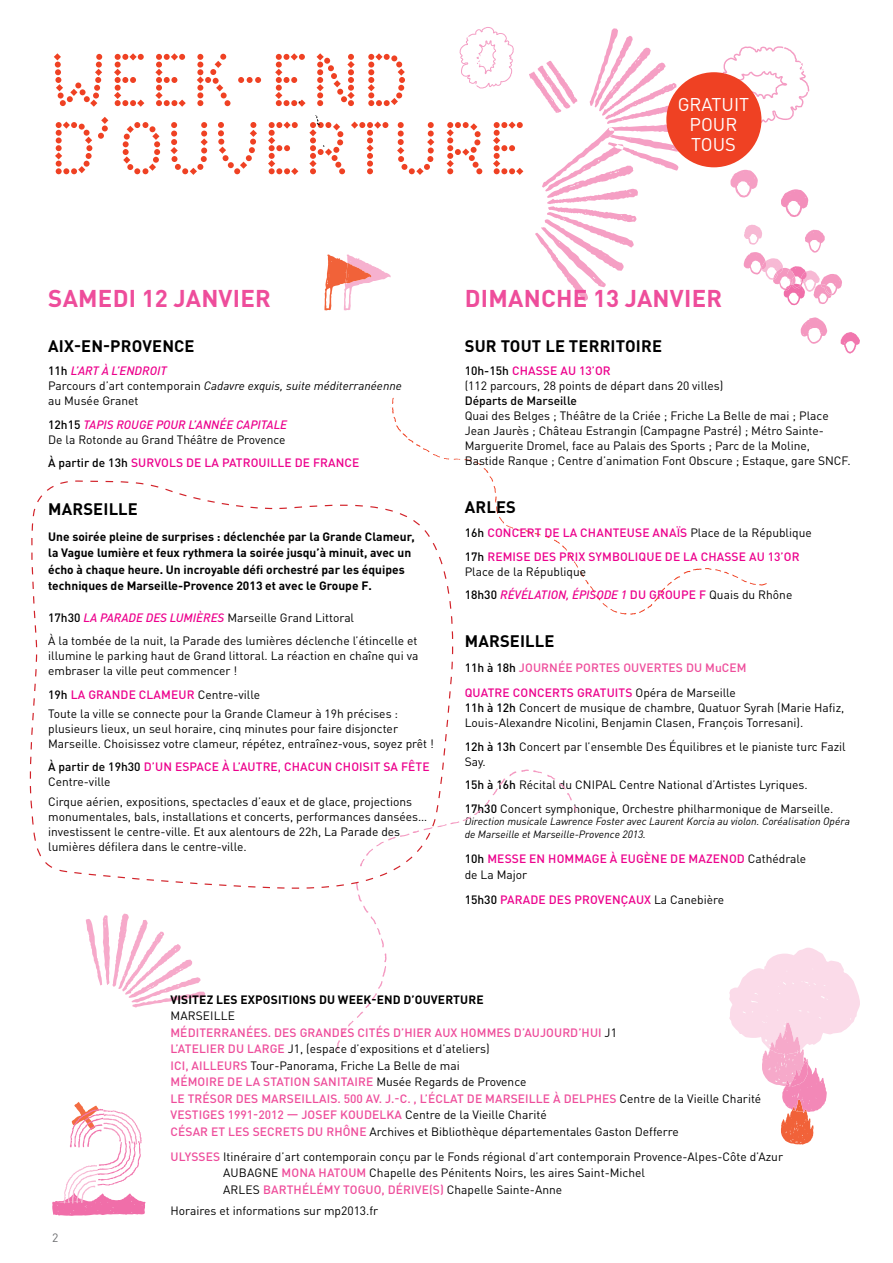
<style>
.page{position:relative;width:893px;height:1263px;background:#fff}
.page>*{position:absolute;margin:0;border:0;box-sizing:border-box;transform-origin:0 0}
.t1{font:78.6px/68.2px "ABMP2013";letter-spacing:-.01em;color:#ef4123}
.t2{font:700 24px "DIN Pro";letter-spacing:.01em;color:#ee4d9b}
.t3{font:18.3px/20.2px "DIN";color:#fff;text-align:center}
.t4{font:700 16.5px "DIN Pro";letter-spacing:.01em;color:#000}
.t5{font:12px/15px "DIN Pro";color:#000}
.t6{font:500 12px/25px "DIN Pro";letter-spacing:.01em;color:#ee4d9b}
.t7{font:700 12px/16.5px "DIN Pro";color:#000}
.t8{font:500 12px/23.5px "DIN Pro";letter-spacing:.01em;color:#ec008c}
.t9{font:italic 500 12px "DIN";color:#ec008c}
.t10{font:italic 12px/15px "DIN";color:#000}
.t11{font:500 12px "DIN Pro";color:#000}
.t12{font:12px "DIN Pro";color:#6d6e71}
.t13{font:italic 10.5px/12.6px "DIN";color:#000}
.s1{font-family:"DIN Pro";font-weight:500;font-style:normal}
.s2{font-weight:500;color:#ec008c}
.s3{font-family:"DIN Pro";font-style:normal}
.s4{font-family:"DIN Pro";font-style:normal;color:#000}
.s5{font-weight:500}
.s6{font-family:"DIN";font-weight:500;font-style:italic;color:#ec008c}
.s7{color:#000}
.s8{font-weight:400;color:#000}
.s9{font-family:"DIN Pro";font-weight:400;font-style:normal;color:#000}
.s10{color:#ec008c}
.s11{font-weight:500;color:#ee4d9b}
</style>
<div class="page">
<svg style="left:841px;top:332px;width:19px;height:21px"></svg>
<svg style="left:801px;top:317px;width:26px;height:27px"></svg>
<svg style="left:743px;top:225px;width:99px;height:80px"></svg>
<svg style="left:529px;top:28px;width:161px;height:273px"></svg>
<svg style="left:337px;top:769px;width:240px;height:281px"></svg>
<svg style="left:86px;top:914px;width:119px;height:93px"></svg>
<svg style="left:729px;top:948px;width:131px;height:196px"></svg>
<svg style="left:781px;top:189px;width:27px;height:28px"></svg>
<svg style="left:730px;top:170px;width:28px;height:27px"></svg>
<svg style="left:720px;top:46px;width:89px;height:78px"></svg>
<svg style="left:459px;top:27px;width:55px;height:61px"></svg>
<svg style="left:299px;top:101px;width:25px;height:46px"></svg>
<svg style="left:324px;top:254px;width:67px;height:56px"></svg>
<div style="left:666px;top:72px;width:95px;height:95px;background:#ef4123;border-radius:50%"></div>
<svg style="left:52px;top:1102px;width:93px;height:114px"></svg>
<svg style="left:390px;top:398px;width:377px;height:256px"></svg>
<svg style="left:29px;top:771px;width:1px;height:19px"></svg>
<svg style="left:30px;top:480px;width:423px;height:409px"></svg>
<h1 class="t1" style="left:48px;top:41px;width:482px">WEEK-END<br>D’OUVERTURE</h1>
<h3 class="t3" style="left:678px;top:94px;width:73px">GRATUIT<br>POUR<br>TOUS</h3>
<h2 class="t2" style="left:48px;top:282px;width:224px">samedi 12 janvier</h2>
<h3 class="t4" style="left:48px;top:335px;width:106px">AIX-EN -PROVENCE</h3>
<p class="t10" style="left:48px;top:363px;width:355px"><span class="s1">11H</span> <span class="s2">L’AR T À L’ENDROIT<br></span><span class="s3">Parcours d’art contemporain</span> Cadavre exquis, suite méditerranéenne</p>
<p class="t5" style="left:48px;top:393px;width:92px">au Musée Granet</p>
<p class="t9" style="left:48px;top:417px;width:241px"><span class="s4">12H15</span> TAPIS ROUGE POUR L’ANNÉE CAPITALE</p>
<p class="t5" style="left:48px;top:427px;width:313px;line-height:23.5px">De la Rotonde au Grand Théâtre de Provence<br><span class="s5">À PARTIR DE 13H</span> <span class="s2">SURVOLS DE LA PATROUILLE DE FRANCE</span></p>
<h3 class="t4" style="left:48px;top:498px;width:13px">MAR</h3>
<h3 class="t4" style="left:83px;top:498px;width:54px">SEI LLE</h3>
<p class="t7" style="left:48px;top:527px;width:368px">Une soirée pleine de surprises : déclenchée par la Grande Clameur, la Vague lumière et feux rythmera la soirée jusqu’à minuit, avec un écho à chaque heure. Un incroyable défi orchestré par les équipes techniques de Marseille-Provence 2013 et avec le Groupe F.</p>
<p class="t5" style="left:48px;top:605px;width:371px;line-height:23.5px"><span class="s5">17H30</span> <span class="s6">LA PARADE DES LUMIÈRES</span> Marseille Grand Littoral<br>À la tombée de la nuit, la Parade des lumières déclenche l’étincelle et</p>
<p class="t5" style="left:48px;top:648px;width:372px">illumine le parking haut de Grand littoral. La réaction en chaîne qui va embraser la ville peut commencer !</p>
<p class="t5" style="left:48px;top:684px;width:352px;line-height:19.2px"><span class="s5">19H</span> <span class="s2">LA GRANDE CLAM EUR</span> Centre-ville<br>Toute la ville se connecte pour la Grande Clameur à 19h précises :</p>
<p class="t5" style="left:48px;top:720px;width:387px">plusieurs lieux, un seul horaire, cinq minutes pour faire disjoncter<br>Marseille. Choisissez votre clameur, répétez, entraînez-vous, soyez prêt !</p>
<p class="t8" style="left:48px;top:759px;width:383px;line-height:15px"><span class="s7">À PARTIR DE 19H30</span> D’UN ESPACE À L’AUTRE, CHACUN CHOISIT SA FÊTE<br><span class="s8">Centre-ville</span></p>
<p class="t5" style="left:48px;top:793px;width:380px">Cirque aérien, expositions, spectacles d’eaux et de glace, projections monumentales, bals, installations et concerts, performances dansées… investissent le centre-ville. Et aux alentours de 22h, La Parade des lumières défilera dans le centre-ville.</p>
<h2 class="t2" style="left:465px;top:282px;width:259px">dimanche 13 janvier</h2>
<h3 class="t4" style="left:465px;top:335px;width:124px">SUR TOUT LE TERRI</h3>
<h3 class="t4" style="left:616px;top:335px;width:30px">TOIRE</h3>
<p class="t5" style="left:465px;top:363px;width:260px"><span class="s5">10H-15H</span> <span class="s2">CHASSE AU 13’OR<br></span>(112 parcours, 28 points de départ dans 20 villes)</p>
<p class="t11" style="left:465px;top:393px;width:114px">DÉPARTS DE MARSEILLE</p>
<p class="t5" style="left:465px;top:408px;width:387px">Quai des Belges ; Théâtre de la Criée ; Friche La Belle de mai ; Place Jean Jaurès ; Château Estrangin (Campagne Pastré) ; Métro Sainte-Marguerite Dromel, face au Palais des Sports ; Parc de la Moline, Bastide Ranque ; Centre d’animation Font Obscure ; Estaque, gare SNCF.</p>
<h3 class="t4" style="left:465px;top:496px;width:53px">ARLES</h3>
<p class="t8" style="left:465px;top:520px;width:349px"><span class="s7">16H</span> CONCERT DE LA CHANTEUSE ANAÏS <span class="s8">Place de la République<br></span><span class="s7">17H</span> REM ISE DES PRIX SYM BOLIQUE DE LA CHASSE AU 13’OR</p>
<p class="t5" style="left:465px;top:563px;width:123px">Place de la République</p>
<p class="t9" style="left:465px;top:587px;width:329px"><span class="s4">18H30</span> RÉVÉLATION, ÉPISODE 1 <span class="s3">D U GROUPE F</span> <span class="s9">Quais du Rhône</span></p>
<h3 class="t4" style="left:465px;top:630px;width:91px">marseille</h3>
<p class="t6" style="left:465px;top:655px;width:283px"><span class="s7">11H À 18H</span> JOURNÉE PORTES OUVERTES DU MUCEM<br><span class="s10">QUATRE CO NCERTS GRATUITS</span> <span class="s8">Opéra de Marseille</span></p>
<p class="t5" style="left:465px;top:700px;width:381px"><span class="s5">11H À 12H</span> Concert de musique de chambre, Quatuor Syrah (Marie Hafiz,<br>Louis-Alexandre Nicolini, Benjamin Clasen, François Torresani).</p>
<p class="t5" style="left:465px;top:738px;width:383px"><span class="s5">12H À 13H</span> Concert par l’ensemble Des Équilibres et le pianiste turc Fazil<br>Say.</p>
<p class="t5" style="left:465px;top:772px;width:370px;line-height:23.5px"><span class="s5">15H À 16H</span> Récital du CNIPAL Centre National d’Artistes Lyriques.<br><span class="s5">17H30</span> Concert symphonique, Orchestre philharmonique de Marseille.</p>
<p class="t13" style="left:465px;top:815px;width:387px">Direction musicale Lawrence Foster avec Laurent Korcia au violon. Coréalisation Opéra de Marseille et Marseille-Provence 2013.</p>
<p class="t8" style="left:465px;top:846px;width:102px"><span class="s7">10H</span> MESSE EN HOMM</p>
<p class="t8" style="left:584px;top:846px;width:223px">AGE À EUGÈNE DE MAZENOD <span class="s8">Cathédrale</span></p>
<p class="t5" style="left:465px;top:862px;width:261px;line-height:25px">de La Major<br><span class="s5">15H30</span> <span class="s2">PARAD E DES PROVENÇAUX</span> La Canebière</p>
<p class="t7" style="left:170px;top:990px;width:79px">visitez les Expos</p>
<p class="t7" style="left:278px;top:990px;width:207px">itions du week-end d’ouvertu re</p>
<p class="t5" style="left:170px;top:1008px;width:66px">MARSEILLE</p>
<p class="t6" style="left:170px;top:1019px;width:308px">MÉDITERRANÉES. DES GRANDES CITÉS D’HIER AUX HOMM</p>
<p class="t6" style="left:497px;top:1019px;width:122px">ES D’AUJOURD’HUI <span class="s8">J1</span></p>
<p class="t5" style="left:170px;top:1040px;width:357px;line-height:16.5px"><span class="s11">L’ATELIER DU LARGE</span> J1, (espace d’expositions et d’ateliers)<br><span class="s11">ICI, AILLEURS</span> Tour-Panorama, Friche La Belle de mai<br><span class="s11">MÉMO IRE D E LA STATION SANITAIRE</span> Musée Regards de Provence <span class="s11">LE TRÉS</span></p>
<p class="t6" style="left:217px;top:1085px;width:62px">OR DES MARSEILLAIS</p>
<p class="t6" style="left:337px;top:1085px;width:114px">. 500 AV. J.-C. , L’ÉCLAT</p>
<p class="t6" style="left:467px;top:1085px;width:37px">DE MARSEILLE</p>
<p class="t6" style="left:553px;top:1085px;width:27px">À DELPHES</p>
<p class="t5" style="left:620px;top:1090px;width:143px">Centre de la Vieille Charité</p>
<p class="t6" style="left:170px;top:1102px;width:8px">VESTI</p>
<p class="t6" style="left:202px;top:1102px;width:346px">GES 1991-2012 — JOSEF KOU DELKA <span class="s8">Centre de la Vieille Charité</span></p>
<p class="t6" style="left:170px;top:1118px;width:16px">CÉSAR</p>
<p class="t6" style="left:211px;top:1118px;width:25px">ET LES</p>
<p class="t6" style="left:253px;top:1118px;width:31px">SECRETS</p>
<p class="t5" style="left:307px;top:1123px;width:373px"><span class="s11">DU RH ÔNE</span> Archives et Bibliothèque départementales Gaston Defferre</p>
<p class="t6" style="left:170px;top:1143px;width:8px">ULYSSES</p>
<p class="t5" style="left:223px;top:1147px;width:561px;line-height:16.5px">Itinéraire d’art contemporain conçu par le Fonds régional d’art contemporain Provence-Alpes-Côte d’Azur<br>Aubagne</p>
<p class="t6" style="left:282px;top:1160px;width:45px">MONA HAT</p>
<p class="t5" style="left:341px;top:1165px;width:306px"><span class="s11">OU M</span> Chapelle des Pénitents Noirs, les aires Saint-Michel</p>
<p class="t12" style="left:52px;top:1230px;width:8px">2</p>
<p class="t5" style="left:223px;top:1181px;width:16px">Arles</p>
<p class="t6" style="left:263px;top:1176px;width:9px">BARTHÉLÉ</p>
<p class="t6" style="left:324px;top:1176px;width:80px">MY TOGUO, DÉRIVE</p>
<p class="t5" style="left:429px;top:1181px;width:135px"><span class="s11">(S)</span> Chapelle Sainte-Anne</p>
<p class="t5" style="left:170px;top:1203px;width:209px">Horaires et informations sur mp2013.fr</p>
</div>
